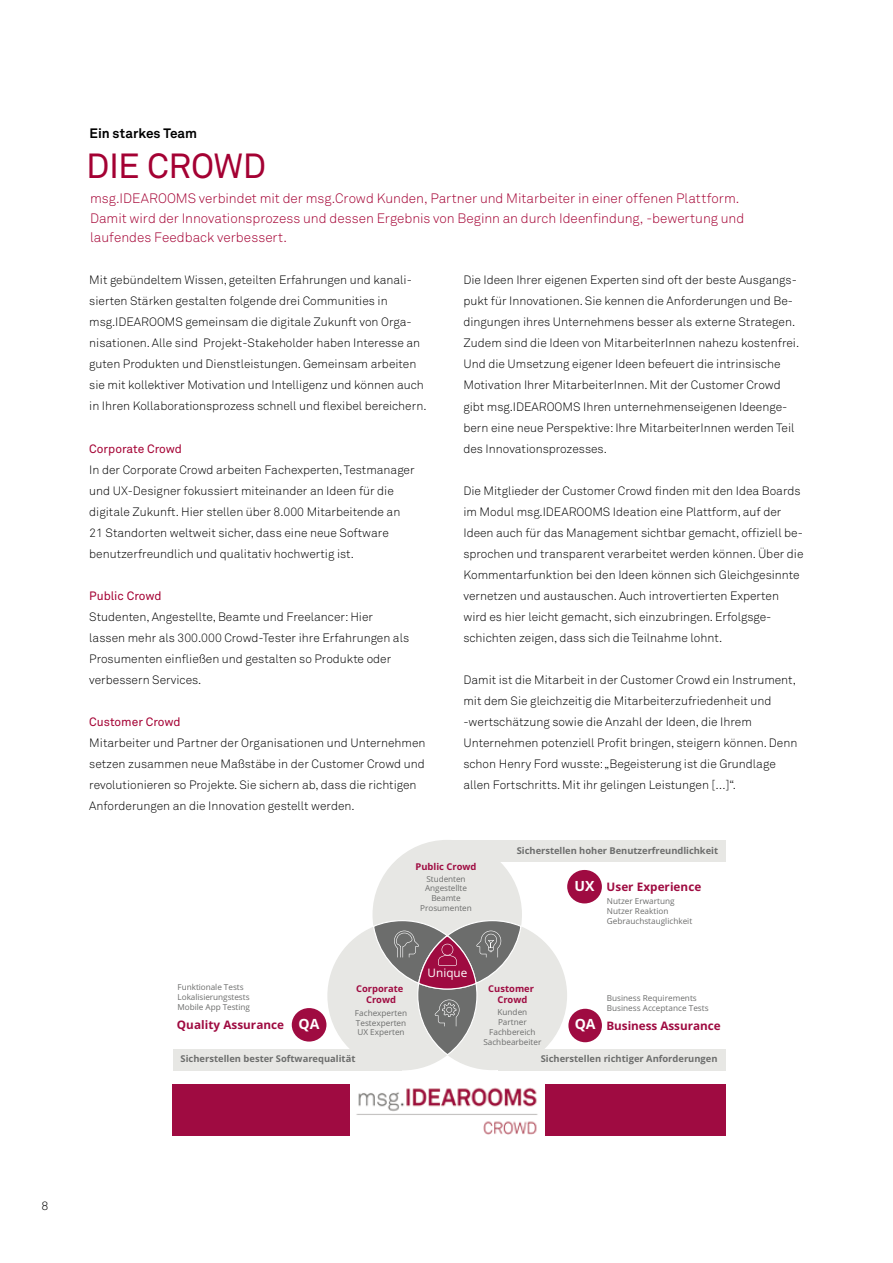
<style>
.page{position:relative;width:893px;height:1263px;background:#fff}
.page>*{position:absolute;margin:0;border:0;box-sizing:border-box;transform-origin:0 0}
.t1{font:34.5px "Akkurat Std";letter-spacing:-.015em;color:#a40133}
.t2{font:700 14.1px "Open Sans";color:#fff}
.t3{font:300 13.5px/19.5px "Akkurat Std";color:#a40133}
.t4{font:700 13.5px "Akkurat Std";letter-spacing:.005em;color:#000}
.t5{font:300 12px/21px "Akkurat Std";color:#000}
.t6{font:12px "Akkurat Std";color:#a40133}
.t7{font:700 11.7px "Open Sans";letter-spacing:.005em;color:#9f0b41}
.t8{font:11.7px "Open Sans";letter-spacing:.005em;color:#fff}
.t9{font:700 9.45px "Open Sans";color:#6c6d6c}
.t10{font:700 9.45px/11.2px "Open Sans";color:#9f0b41;text-align:center}
.t11{font:8.25px/9.9px "Open Sans";color:#6c6d6c}
.s1{font-size:14.1px;color:#fff}
</style>
<div class="page">
<div style="left:173px;top:1084px;width:553px;height:51px;background:#9f0b41"></div>
<div style="left:173px;top:1049px;width:228px;height:21px;background:#e7e7e4"></div>
<div style="left:498px;top:1049px;width:228px;height:21px;background:#e7e7e4"></div>
<div style="left:452px;top:840px;width:274px;height:21px;background:#e7e7e4"></div>
<div style="left:568px;top:1009px;width:34px;height:33px;background:#9f0b41;border-radius:50%"></div>
<div style="left:292px;top:1008px;width:34px;height:33px;background:#9f0b41;border-radius:50%"></div>
<div style="left:567px;top:870px;width:35px;height:33px;background:#9f0b41;border-radius:50%"></div>
<img style="left:350px;top:1084px;width:194px;height:51px">
<svg style="left:327px;top:840px;width:240px;height:230px"></svg>
<p class="t4" style="left:90px;top:125px;width:109px">Ein starkes Team</p>
<h1 class="t1" style="left:86px;top:146px;width:181px">DIE CROWD</h1>
<p class="t3" style="left:90px;top:189px;width:656px">msg.IDEAROOMS verbindet mit der msg.Crowd Kunden, Partner und Mitarbeiter in einer offenen Plattform.<br>Damit wird der Innovationsprozess und dessen Ergebnis von Beginn an durch Ideenfindung, -bewertung und laufendes Feedback verbessert.</p>
<p class="t5" style="left:89px;top:269px;width:339px">Mit gebündeltem Wissen, geteilten Erfahrungen und kanali&shy;sierten Stärken gestalten folgende drei Communities in msg.IDEAROOMS gemeinsam die digitale Zukunft von Orga&shy;nisationen. Alle sind Projekt-Stakeholder haben Interesse an guten Produkten und Dienstleistungen. Gemeinsam arbeiten sie mit kollektiver Motivation und Intelligenz und können auch in Ihren Kollaborationsprozess schnell und flexibel bereichern.</p>
<p class="t6" style="left:89px;top:441px;width:94px">Corporate Crowd</p>
<p class="t5" style="left:89px;top:459px;width:327px">In der Corporate Crowd arbeiten Fachexperten, Testmanager und UX-Designer fokussiert miteinander an Ideen für die digitale Zukunft. Hier stellen über 8.000 Mitarbeitende an 21 Standorten weltweit sicher, dass eine neue Software benutzerfreundlich und qualitativ hochwertig ist.</p>
<p class="t6" style="left:89px;top:589px;width:74px">Public Crowd</p>
<p class="t5" style="left:89px;top:606px;width:321px">Studenten, Angestellte, Beamte und Freelancer: Hier lassen mehr als 300.000 Crowd-Tester ihre Erfahrungen als Prosumenten einfließen und gestalten so Produkte oder verbessern Services.</p>
<p class="t6" style="left:89px;top:715px;width:93px">Customer Crowd</p>
<p class="t5" style="left:89px;top:733px;width:338px">Mitarbeiter und Partner der Organisationen und Unternehmen setzen zusammen neue Maßstäbe in der Customer Crowd und revolutionieren so Projekte. Sie sichern ab, dass die richtigen Anforderungen an die Innovation gestellt werden.</p>
<p class="t5" style="left:463px;top:269px;width:337px">Die Ideen Ihrer eigenen Experten sind oft der beste Ausgangs&shy;pukt für Innovationen. Sie kennen die Anforderungen und Be&shy;dingungen ihres Unternehmens besser als externe Strategen.<br>Zudem sind die Ideen von MitarbeiterInnen nahezu kostenfrei.<br>Und die Umsetzung eigener Ideen befeuert die intrinsische Motivation Ihrer MitarbeiterInnen. Mit der Customer Crowd gibt msg.IDEAROOMS Ihren unternehmenseigenen Ideenge&shy;bern eine neue Perspektive: Ihre MitarbeiterInnen werden Teil des Innovationsprozesses.</p>
<p class="t5" style="left:463px;top:480px;width:342px">Die Mitglieder der Customer Crowd finden mit den Idea Boards im Modul msg.IDEAROOMS Ideation eine Plattform, auf der Ideen auch für das Management sichtbar gemacht, offiziell be&shy;sprochen und transparent verarbeitet werden können. Über die Kommentarfunktion bei den Ideen können sich Gleichgesinnte vernetzen und austauschen. Auch introvertierten Experten wird es hier leicht gemacht, sich einzubringen. Erfolgsge&shy;schichten zeigen, dass sich die Teilnahme lohnt.</p>
<p class="t5" style="left:463px;top:669px;width:335px">Damit ist die Mitarbeit in der Customer Crowd ein Instrument, mit dem Sie gleichzeitig die Mitarbeiterzufriedenheit und -wertschätzung sowie die Anzahl der Ideen, die Ihrem Unternehmen potenziell Profit bringen, steigern können. Denn schon Henry Ford wusste: „Begeisterung ist die Grundlage allen Fortschritts. Mit ihr gelingen Leistungen […]“.</p>
<p class="t10" style="left:416px;top:860px;width:62px">Public Crowd</p>
<p class="t11" style="left:420px;top:873px;width:53px;text-align:center">Studenten<br>Angestellte<br>Beamte<br>Prosumenten</p>
<p class="t8" style="left:427px;top:965px;width:41px">Unique</p>
<p class="t9" style="left:517px;top:844px;width:203px">Sicherstellen hoher Benutzerfreundlichkeit</p>
<p class="t2" style="left:574px;top:875px;width:22px">UX</p>
<p class="t7" style="left:606px;top:878px;width:96px">User Experience</p>
<p class="t11" style="left:607px;top:896px;width:87px">Nutzer Erwartung<br>Nutzer Reaktion<br>Gebrauchstauglichkeit</p>
<p class="t11" style="left:178px;top:982px;width:74px">Funktionale Tests<br>Lokalisierungstests<br>Mobile App Testing</p>
<p class="t10" style="left:356px;top:983px;width:49px">Corporate<br>Crowd</p>
<p class="t11" style="left:355px;top:1008px;width:54px;text-align:justify">Fachexperten Testexperten UX Experten</p>
<p class="t10" style="left:488px;top:983px;width:47px">Customer<br>Crowd</p>
<p class="t11" style="left:483px;top:1007px;width:60px;text-align:center">Kunden<br>Partner<br>Fachbereich<br>Sachbearbeiter</p>
<p class="t11" style="left:607px;top:993px;width:103px">Business Requirements<br>Business Acceptance Tests</p>
<p class="t7" style="left:177px;top:1017px;width:144px">Quality Assurance <span class="s1">QA</span></p>
<p class="t7" style="left:606px;top:1017px;width:116px">Business Assurance</p>
<p class="t2" style="left:575px;top:1014px;width:22px">QA</p>
<p class="t9" style="left:181px;top:1052px;width:176px">Sicherstellen bester Softwarequalität</p>
<p class="t9" style="left:541px;top:1052px;width:178px">Sicherstellen richtiger Anforderungen</p>
<p class="t5" style="left:41px;top:1196px;width:8px">8</p>
</div>
